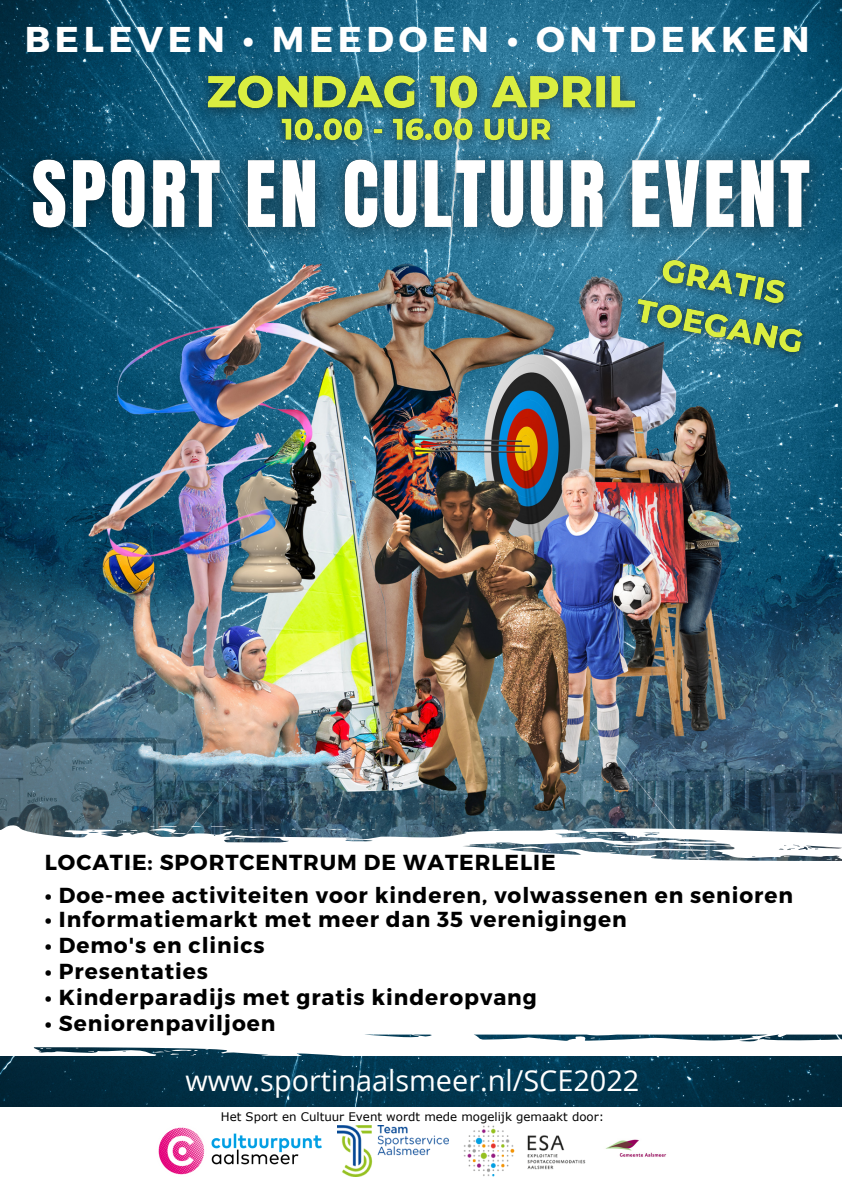
<style>
.page{position:relative;width:842px;height:1191px;background:#fff}
.page>*{position:absolute;margin:0;border:0;box-sizing:border-box;transform-origin:0 0}
.t1{font:700 35.8px "Montserrat";letter-spacing:.13em;color:#fff}
.t2{font:28.9px "Open Sans";color:#fff}
.t3{font:700 21.7px "Montserrat";letter-spacing:.045em;color:#000}
.t4{font:11.8px "Verdana";color:#000}
</style>
<div class="page">
<img style="left:0;top:0;width:842px;height:1106px">
<img style="left:617px;top:288px;width:214px;height:90px">
<img style="left:158px;top:1127px;width:163px;height:48px">
<img style="left:337px;top:1125px;width:111px;height:51px">
<img style="left:464px;top:1125px;width:122px;height:51px">
<img style="left:605px;top:1139px;width:62px;height:18px">
<img style="left:0;top:109px;width:842px;height:179px">
<img style="left:187px;top:47px;width:467px;height:149px">
<svg style="left:0;top:818px;width:842px;height:237px"></svg>
<svg style="left:153px;top:1049px;width:45px;height:5px"></svg>
<svg style="left:301px;top:827px;width:17px;height:2px"></svg>
<svg style="left:117px;top:829px;width:20px;height:2px"></svg>
<svg style="left:328px;top:828px;width:14px;height:2px"></svg>
<svg style="left:149px;top:825px;width:53px;height:10px"></svg>
<svg style="left:465px;top:829px;width:8px;height:3px"></svg>
<svg style="left:211px;top:826px;width:53px;height:4px"></svg>
<svg style="left:826px;top:859px;width:12px;height:1px"></svg>
<svg style="left:484px;top:842px;width:33px;height:5px"></svg>
<svg style="left:590px;top:832px;width:135px;height:26px"></svg>
<p class="t1" style="left:25px;top:16px;width:786px">BELEVEN • MEEDOEN • ONTDEKKEN</p>
<p class="t3" style="left:45px;top:848px;width:512px">LOCATIE: SPORTCENTRUM DE WATERLELIE</p>
<p class="t3" style="left:45px;top:880px;width:750px">• Doe-mee activiteiten voor kinderen, volwassenen en senioren</p>
<p class="t3" style="left:45px;top:904px;width:583px">• Informatiemarkt met meer dan 35 verenigingen</p>
<p class="t3" style="left:45px;top:930px;width:221px">• Demo's en clinics</p>
<p class="t3" style="left:45px;top:956px;width:165px">• Presentaties</p>
<p class="t3" style="left:45px;top:982px;width:493px">• Kinderparadijs met gratis kinderopvang</p>
<p class="t3" style="left:45px;top:1008px;width:232px">• Seniorenpaviljoen</p>
<p class="t2" style="left:185px;top:1059px;width:455px">www.sportinaalsmeer.nl/SCE2022</p>
<p class="t4" style="left:221px;top:1109px;width:385px">Het Sport en Cultuur Event wordt mede mogelijk gemaakt door:</p>
</div>
